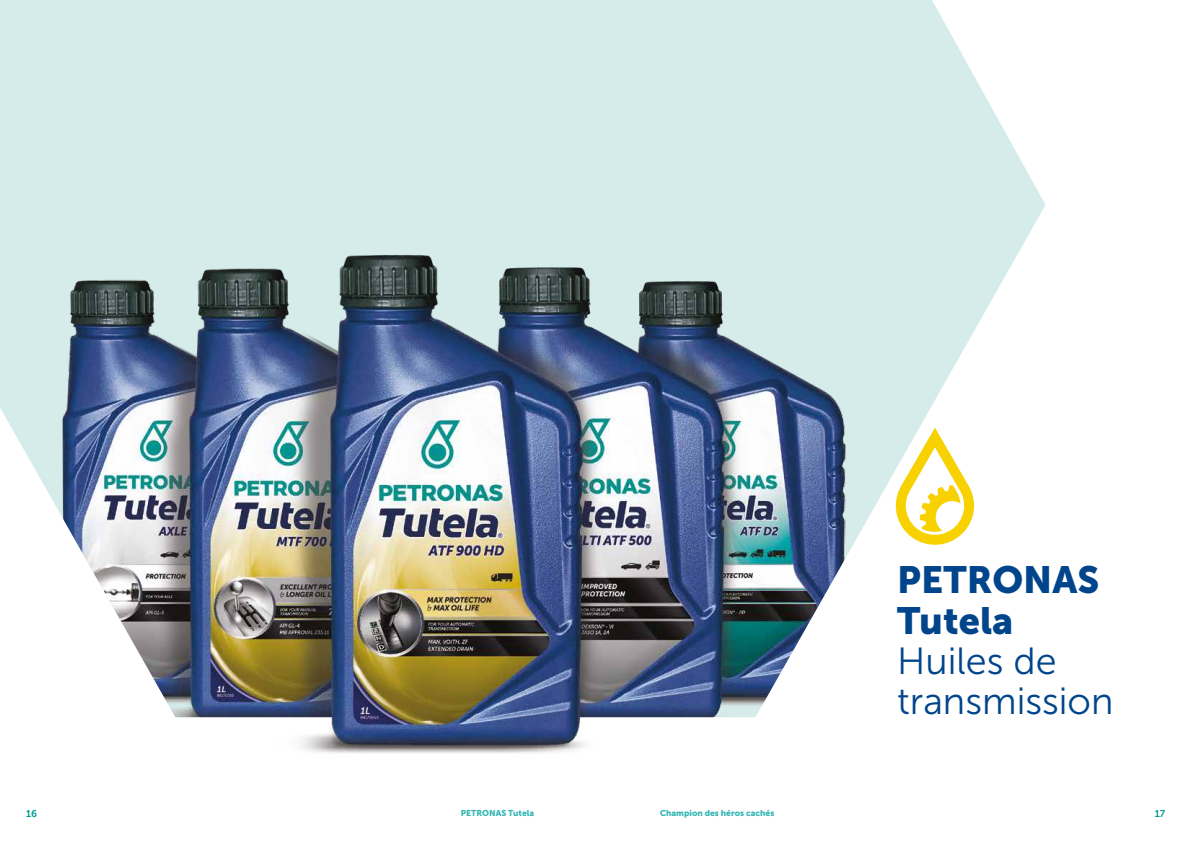
<style>
.page{position:relative;width:1191px;height:842px;background:#fff}
.page>*{position:absolute;margin:0;border:0;box-sizing:border-box;transform-origin:0 0}
.t1{font:37.7px/40.3px "Museo Sans 300";color:#00458b}
.t2{font:37.7px/40.3px "Museo Sans 900";color:#00458b}
.t3{font:9.9px "Museo Sans 700";color:#009a93}
.t4{font:8.5px "Museo Sans 900";color:#35b6b4}
</style>
<div class="page">
<svg style="left:0;top:0;width:1045px;height:403px;background:#daeeed"></svg>
<img style="left:0;top:140px;width:933px;height:577px">
<img style="left:274px;top:696px;width:395px;height:58px">
<svg style="left:895px;top:428px;width:79px;height:117px"></svg>
<h1 class="t2" style="left:897px;top:560px;width:203px">PETRONAS<br>Tutela</h1>
<h1 class="t1" style="left:897px;top:641px;width:218px">Huiles de transmission</h1>
<p class="t3" style="left:26px;top:808px;width:13px">16</p>
<p class="t4" style="left:461px;top:808px;width:75px">PETRONAS Tutela</p>
<p class="t4" style="left:660px;top:808px;width:116px">Champion des héros cachés</p>
<p class="t3" style="left:1154px;top:808px;width:12px">17</p>
</div>
